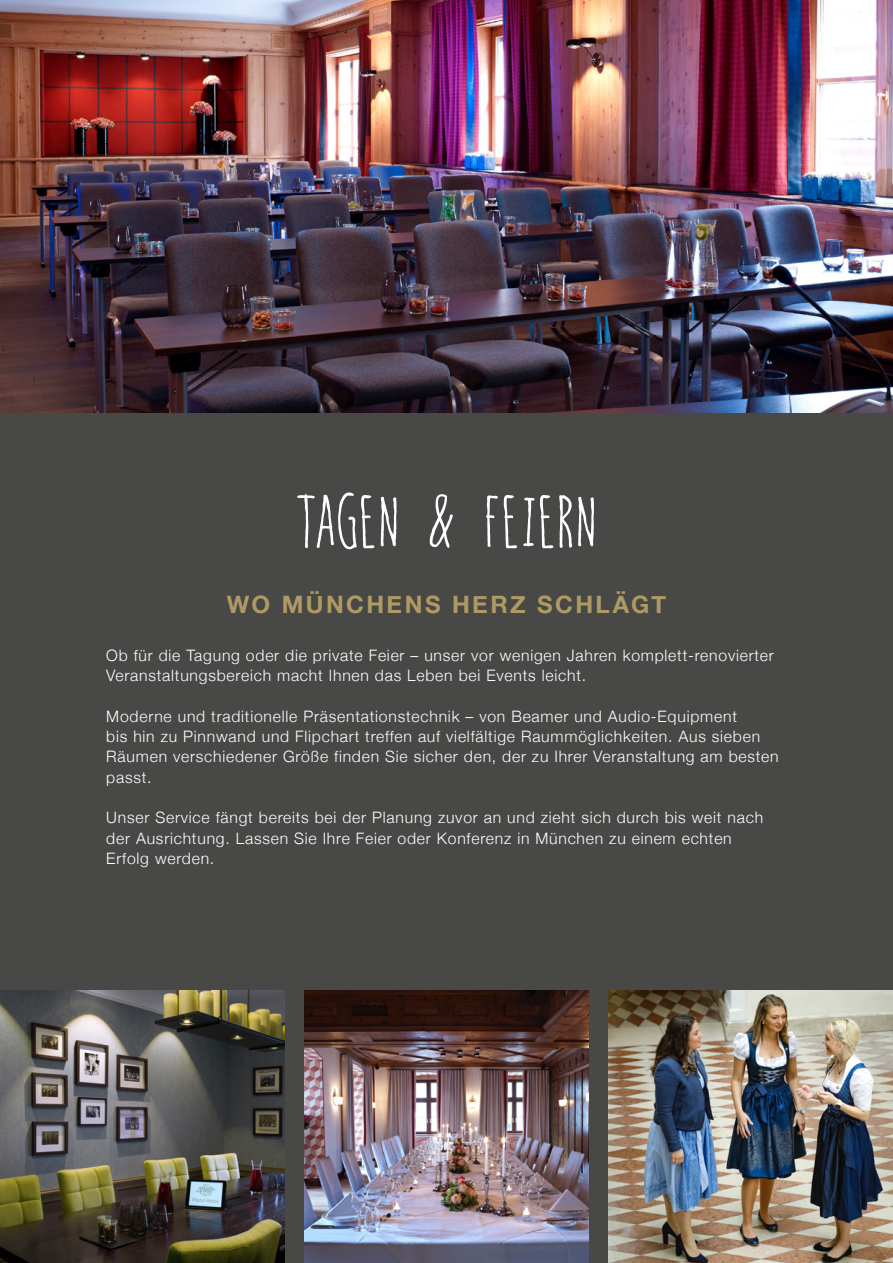
<style>
.page{position:relative;width:893px;height:1263px;background:#484847}
.page>*{position:absolute;margin:0;border:0;box-sizing:border-box;transform-origin:0 0}
.t1{font:63px "hellogoodbye";letter-spacing:.01em;color:#fff}
.t2{font:700 24px "Helvetica Neue";letter-spacing:.1em;color:#ae9a62}
.t3{font:300 15.75px/20.2px "Helvetica Neue";letter-spacing:.05em;color:#fff}
</style>
<div class="page">
<img style="left:0;top:0;width:893px;height:412px">
<img style="left:608px;top:991px;width:285px;height:272px">
<img style="left:0;top:991px;width:285px;height:272px">
<img style="left:304px;top:991px;width:285px;height:272px">
<h1 class="t1" style="left:296px;top:490px;width:303px">TAGEN &amp; FEIERN</h1>
<h2 class="t2" style="left:227px;top:586px;width:441px">WO MÜNCHENS HERZ SCHLÄGT</h2>
<p class="t3" style="left:106px;top:644px;width:669px">Ob für die Tagung oder die private Feier – unser vor wenigen Jahren komplett-renovierter<br>Veranstaltungsbereich macht Ihnen das Leben bei Events leicht.</p>
<p class="t3" style="left:106px;top:705px;width:674px">Moderne und traditionelle Präsentationstechnik – von Beamer und Audio-Equipment<br>bis hin zu Pinnwand und Flipchart treffen auf vielfältige Raummöglichkeiten. Aus sieben Räumen verschiedener Größe finden Sie sicher den, der zu Ihrer Veranstaltung am besten passt.</p>
<p class="t3" style="left:106px;top:806px;width:658px">Unser Service fängt bereits bei der Planung zuvor an und zieht sich durch bis weit nach der Ausrichtung. Lassen Sie Ihre Feier oder Konferenz in München zu einem echten<br>Erfolg werden.</p>
</div>
